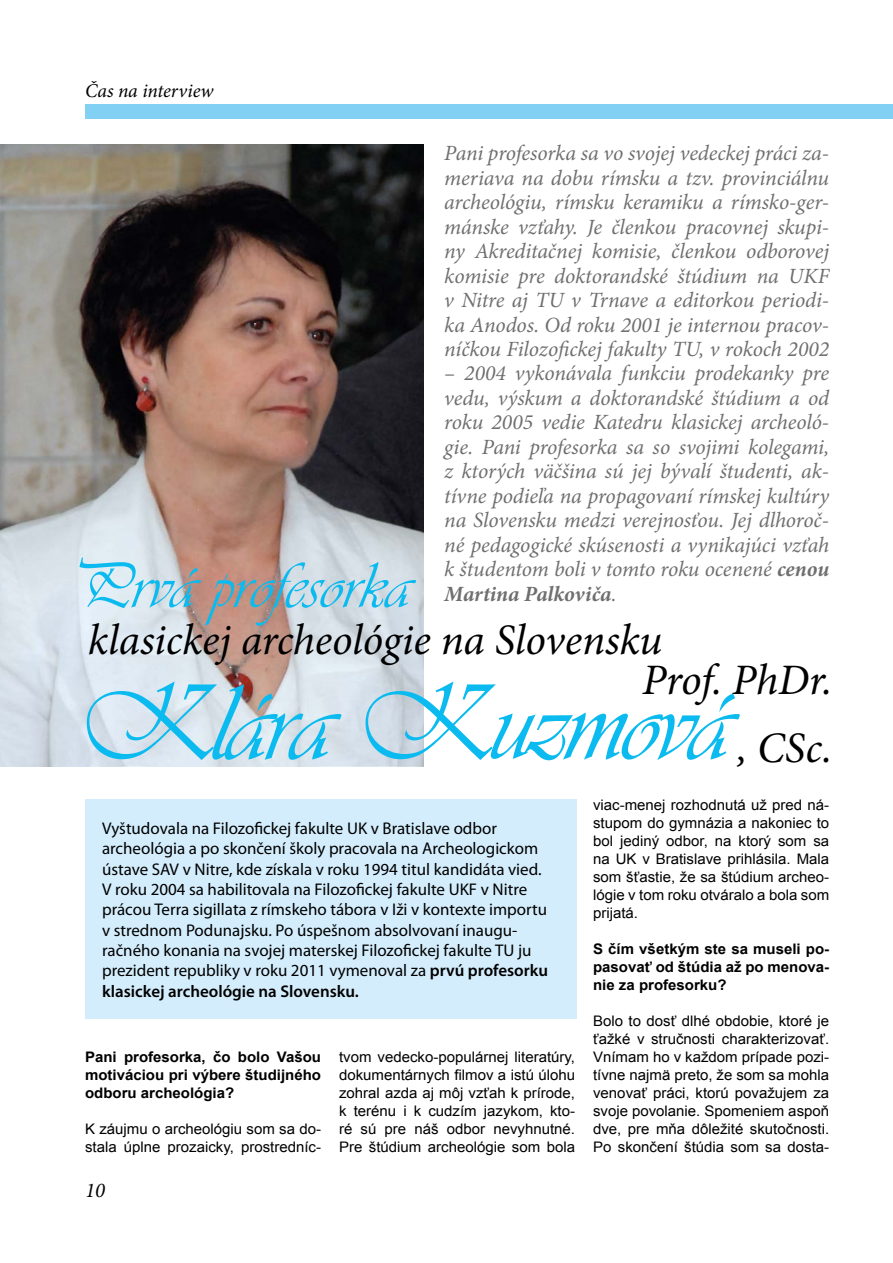
<style>
.page{position:relative;width:893px;height:1263px;background:#fff}
.page>*{position:absolute;margin:0;border:0;box-sizing:border-box;transform-origin:0 0}
.t1{font:112.5px "Vivaldii";letter-spacing:-.03em;color:#0bbbef}
.t2{font:67.5px "Vivaldii";color:#0bbbef}
.t3{font:italic 43.5px/40.5px "Minion Pro";letter-spacing:-.005em;color:#000}
.t4{font:italic 21.75px/24.5px "Minion Pro";letter-spacing:-.01em;color:#706f6f;text-align:justify}
.t5{font:italic 700 21.75px "Minion Pro";letter-spacing:-.005em;color:#706f6f}
.t6{font:italic 21px "Minion Pro";color:#000}
.t7{font:italic 19.5px "Minion Pro";color:#000}
.t8{font:16.95px/20.4px "Myriad Pro";color:#000}
.t9{font:14.55px/18px "Arial";color:#000;text-align:justify}
.t10{font:700 14.55px/18px "Arial";color:#000;text-align:justify}
.s1{font-weight:700}
.s2{font-weight:400}
.s3{font-weight:600}
</style>
<div class="page">
<div style="left:85px;top:104px;width:808px;height:15px;background:#83d0f5"></div>
<div style="left:85px;top:799px;width:491px;height:219px;background:#d4edfc"></div>
<img style="left:0;top:145px;width:423px;height:621px">
<p class="t7" style="left:85px;top:78px;width:130px">Čas na interview</p>
<p class="t4" style="left:444px;top:141px;width:386px">Pani profesorka sa vo svojej vedeckej práci za&shy;meriava na dobu rímsku a tzv. provinciálnu archeológiu, rímsku keramiku a rímsko-ger&shy;mánske vzťahy. Je členkou pracovnej skupi&shy;ny Akreditačnej komisie, členkou odborovej komisie pre doktorandské štúdium na UKF v Nitre aj TU v Trnave a editorkou periodi&shy;ka Anodos. Od roku 2001 je internou pracov&shy;níčkou Filozofickej fakulty TU, v rokoch 2002</p>
<p class="t4" style="left:444px;top:361px;width:386px">– 2004 vykonávala funkciu prodekanky pre vedu, výskum a doktorandské štúdium a od roku 2005 vedie Katedru klasickej archeoló&shy;gie. Pani profesorka sa so svojimi kolegami, z ktorých väčšina sú jej bývalí študenti, ak&shy;tívne podieľa na propagovaní rímskej kultúry na Slovensku medzi verejnosťou. Jej dlhoroč&shy;né pedagogické skúsenosti a vynikajúci vzťah k študentom boli v tomto roku ocenené <span class="s1">cenou</span></p>
<h2 class="t2" style="left:68px;top:546px;width:344px">Prvá profesorka</h2>
<p class="t5" style="left:444px;top:578px;width:174px">Martina Palkoviča<span class="s2">.</span></p>
<h3 class="t3" style="left:642px;top:620px;width:192px;text-indent:-554px">klasickej archeológie na Slovensku<br>Prof. PhDr.</h3>
<h1 class="t1" style="left:74px;top:658px;width:657px">Klára Kuzmová</h1>
<h3 class="t3" style="left:737px;top:728px;width:97px">, CSc.</h3>
<p class="t8" style="left:102px;top:818px;width:448px">Vyštudovala na Filozofickej fakulte UK v Bratislave odbor archeológia a po skončení školy pracovala na Archeologickom ústave SAV v Nitre, kde získala v roku 1994 titul kandidáta vied.<br>V roku 2004 sa habilitovala na Filozofickej fakulte UKF v Nitre prácou Terra sigillata z rímskeho tábora v Iži v kontexte importu v strednom Podunajsku. Po úspešnom absolvovaní inaugu&shy;račného konania na svojej materskej Filozofickej fakulte TU ju prezident republiky v roku 2011 vymenoval za <span class="s3">prvú profesorku klasickej archeológie na Slovensku.</span></p>
<p class="t10" style="left:85px;top:1048px;width:238px">Pani profesorka, čo bolo Vašou motiváciou pri výbere študijného odboru archeológia?</p>
<p class="t9" style="left:85px;top:1120px;width:238px">K záujmu o archeológiu som sa do&shy;stala úplne prozaicky, prostredníc-</p>
<p class="t6" style="left:85px;top:1176px;width:22px">10</p>
<p class="t9" style="left:339px;top:1048px;width:238px">tvom vedecko-populárnej literatúry, dokumentárnych filmov a istú úlohu zohral azda aj môj vzťah k prírode, k terénu i k cudzím jazykom, kto&shy;ré sú pre náš odbor nevyhnutné.<br>Pre štúdium archeológie som bola</p>
<p class="t9" style="left:593px;top:796px;width:238px">viac-menej rozhodnutá už pred ná&shy;stupom do gymnázia a nakoniec to bol jediný odbor, na ktorý som sa na UK v Bratislave prihlásila. Mala som šťastie, že sa štúdium archeo&shy;lógie v tom roku otváralo a bola som prijatá.</p>
<p class="t10" style="left:593px;top:940px;width:238px">S čím všetkým ste sa museli po&shy;pasovať od štúdia až po menova&shy;nie za profesorku?</p>
<p class="t9" style="left:593px;top:1012px;width:238px">Bolo to dosť dlhé obdobie, ktoré je ťažké v stručnosti charakterizovať.<br>Vnímam ho v každom prípade pozi&shy;tívne najmä preto, že som sa mohla venovať práci, ktorú považujem za svoje povolanie. Spomeniem aspoň dve, pre mňa dôležité skutočnosti.<br>Po skončení štúdia som sa dosta-</p>
</div>
